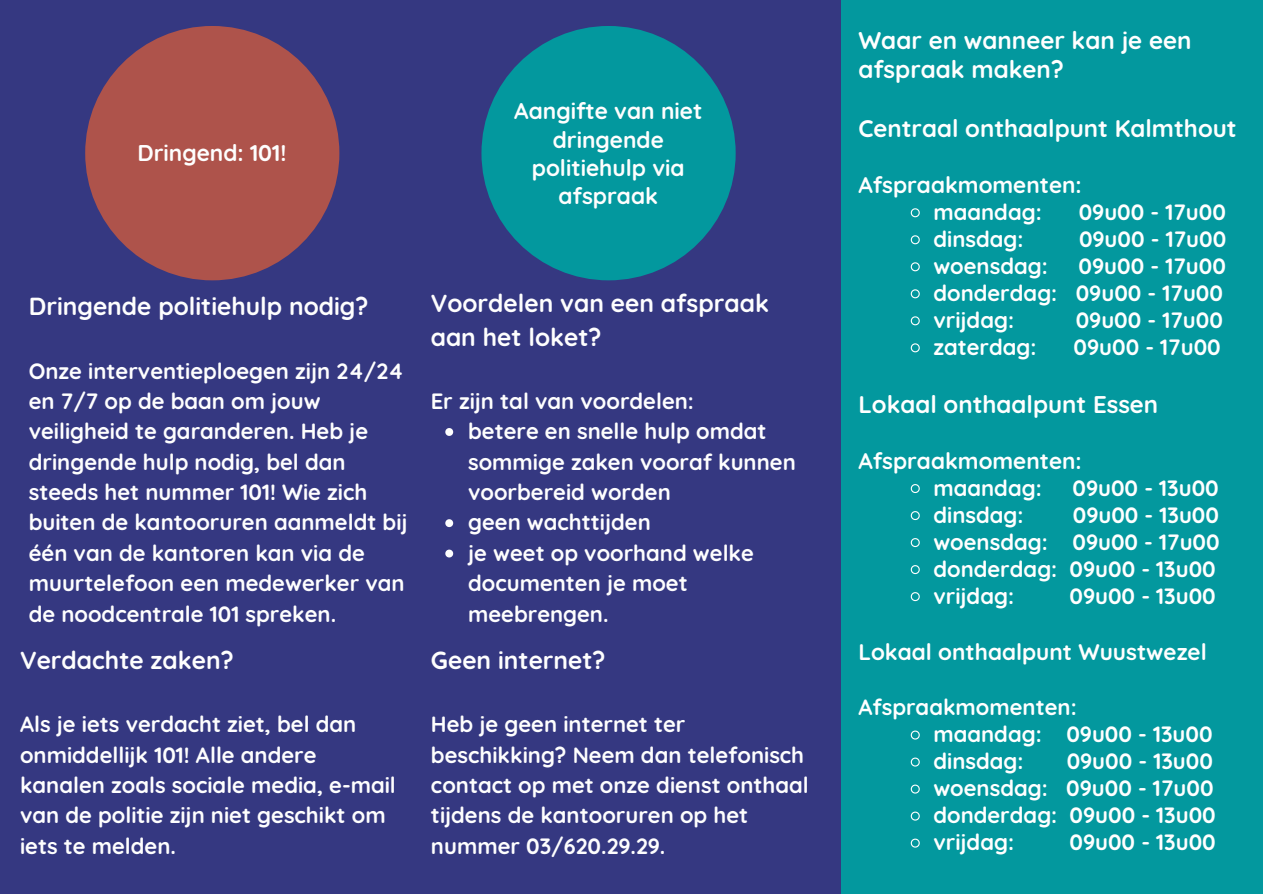
<style>
.page{position:relative;width:1263px;height:894px;background:#fff}
.page>*{position:absolute;margin:0;border:0;box-sizing:border-box;transform-origin:0 0}
.t1{font:700 24.6px/33.8px "Quicksand";color:#fefefe}
.t2{font:700 24.15px/29.2px "Quicksand";color:#fff}
.t3{font:700 24px "Quicksand";color:#fff}
.t4{font:700 22.65px/28px "Quicksand";color:#fefefe;text-align:center}
.t5{font:700 22.5px "Quicksand";color:#fff}
.t6{font:700 22.05px/30.3px "Quicksand";color:#fefefe}
.t7{font:700 22.05px/27px "Quicksand";color:#fff}
</style>
<div class="page">
<div style="left:0;top:0;width:1263px;height:893px;background:#353881"></div>
<div style="left:842px;top:0;width:420px;height:893px;background:#03989e"></div>
<svg style="left:910px;top:208px;width:10px;height:10px"></svg>
<svg style="left:910px;top:235px;width:10px;height:10px"></svg>
<svg style="left:910px;top:262px;width:10px;height:10px"></svg>
<svg style="left:910px;top:289px;width:10px;height:10px"></svg>
<svg style="left:910px;top:316px;width:10px;height:10px"></svg>
<svg style="left:910px;top:343px;width:10px;height:10px"></svg>
<svg style="left:910px;top:484px;width:10px;height:9px"></svg>
<svg style="left:910px;top:511px;width:10px;height:9px"></svg>
<svg style="left:910px;top:538px;width:10px;height:9px"></svg>
<svg style="left:910px;top:565px;width:10px;height:9px"></svg>
<svg style="left:910px;top:592px;width:10px;height:9px"></svg>
<svg style="left:910px;top:730px;width:10px;height:10px"></svg>
<svg style="left:910px;top:757px;width:10px;height:10px"></svg>
<svg style="left:910px;top:784px;width:10px;height:10px"></svg>
<svg style="left:910px;top:811px;width:10px;height:10px"></svg>
<svg style="left:910px;top:838px;width:10px;height:10px"></svg>
<div style="left:85px;top:26px;width:254px;height:254px;background:#ae534b;border-radius:50%"></div>
<svg style="left:445px;top:428px;width:8px;height:8px"></svg>
<svg style="left:445px;top:519px;width:8px;height:8px"></svg>
<svg style="left:445px;top:549px;width:8px;height:8px"></svg>
<div style="left:481px;top:26px;width:255px;height:254px;background:#03989e;border-radius:50%"></div>
<p class="t4" style="left:137px;top:138px;width:151px">Dringend: 101!</p>
<p class="t4" style="left:514px;top:97px;width:190px">Aangifte van niet dringende politiehulp via afspraak</p>
<p class="t1" style="left:29px;top:289px;width:341px">Dringende politiehulp nodig?</p>
<p class="t6" style="left:29px;top:355px;width:380px">Onze interventieploegen zijn 24/24 en 7/7 op de baan om jouw veiligheid te garanderen. Heb je dringende hulp nodig, bel dan steeds het nummer 101! Wie zich buiten de kantooruren aanmeldt bij één van de kantoren kan via de muurtelefoon een medewerker van de noodcentrale 101 spreken.</p>
<p class="t1" style="left:20px;top:643px;width:215px">Verdachte zaken?</p>
<p class="t6" style="left:20px;top:708px;width:377px">Als je iets verdacht ziet, bel dan onmiddellijk 101! Alle andere kanalen zoals sociale media, e-mail van de politie zijn niet geschikt om iets te melden.</p>
<p class="t1" style="left:431px;top:286px;width:340px">Voordelen van een afspraak aan het loket?</p>
<p class="t6" style="left:431px;top:385px;width:265px">Er zijn tal van voordelen:</p>
<p class="t6" style="left:468px;top:416px;width:329px">betere en snelle hulp omdat sommige zaken vooraf kunnen voorbereid worden<br>geen wachttijden<br>je weet op voorhand welke documenten je moet meebrengen.</p>
<p class="t1" style="left:431px;top:643px;width:176px">Geen internet?</p>
<p class="t6" style="left:431px;top:708px;width:379px">Heb je geen internet ter beschikking? Neem dan telefonisch contact op met onze dienst onthaal tijdens de kantooruren op het nummer 03/620.29.29.</p>
<p class="t2" style="left:858px;top:25px;width:335px">Waar en wanneer kan je een afspraak maken?</p>
<p class="t3" style="left:858px;top:113px;width:380px">Centraal onthaalpunt Kalmthout</p>
<p class="t5" style="left:858px;top:170px;width:225px">Afspraakmomenten:</p>
<p class="t7" style="left:933px;top:198px;width:110px">maandag:</p>
<p class="t7" style="left:1079px;top:198px;width:149px">09u00 - 17u00</p>
<p class="t7" style="left:933px;top:225px;width:92px">dinsdag:</p>
<p class="t7" style="left:1079px;top:225px;width:149px">09u00 - 17u00</p>
<p class="t7" style="left:933px;top:252px;width:116px">woensdag:</p>
<p class="t7" style="left:933px;top:252px;width:294px;text-indent:145px">09u00 - 17u00 donderdag: 09u00 - 17u00 vrijdag:</p>
<p class="t7" style="left:1076px;top:306px;width:149px">09u00 - 17u00</p>
<p class="t7" style="left:933px;top:333px;width:105px">zaterdag:</p>
<p class="t7" style="left:1073px;top:333px;width:149px">09u00 - 17u00</p>
<p class="t3" style="left:858px;top:388px;width:301px">Lokaal onthaalpunt Essen</p>
<p class="t5" style="left:858px;top:446px;width:225px">Afspraakmomenten:</p>
<p class="t7" style="left:933px;top:474px;width:110px">maandag:</p>
<p class="t7" style="left:1072px;top:474px;width:148px">09u00 - 13u00</p>
<p class="t7" style="left:933px;top:501px;width:92px">dinsdag:</p>
<p class="t7" style="left:933px;top:501px;width:288px;text-indent:139px">09u00 - 13u00 woensdag: 09u00 - 17u00 donderdag: 09u00 - 13u00 vrijdag:</p>
<p class="t7" style="left:1069px;top:582px;width:148px">09u00 - 13u00</p>
<p class="t5" style="left:858px;top:637px;width:350px">Lokaal onthaalpunt Wuustwezel</p>
<p class="t7" style="left:858px;top:693px;width:220px">Afspraakmomenten:</p>
<p class="t7" style="left:933px;top:720px;width:281px">maandag: 09u00 - 13u00 dinsdag:</p>
<p class="t7" style="left:933px;top:747px;width:284px;text-indent:133px">09u00 - 13u00 woensdag: 09u00 - 17u00 donderdag: 09u00 - 13u00 vrijdag:</p>
<p class="t7" style="left:1069px;top:828px;width:148px">09u00 - 13u00</p>
</div>
